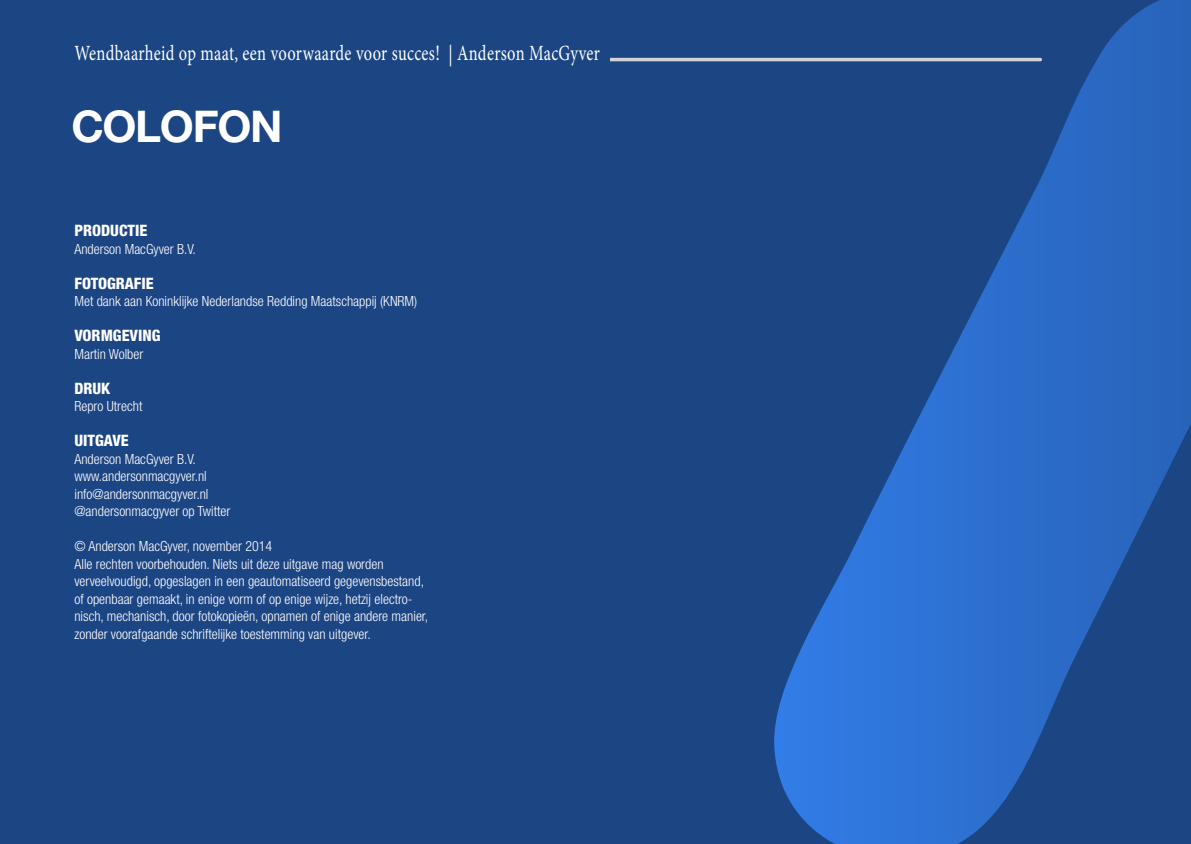
<style>
.page{position:relative;width:1191px;height:844px;background:#fff}
.page>*{position:absolute;margin:0;border:0;box-sizing:border-box;transform-origin:0 0}
.t1{font:700 43.75px "Helvetica Neue LT Std";letter-spacing:-.03em;color:#fff}
.t2{font:21.7px "Minion Pro";letter-spacing:.02em;color:#fff;scale:.76 1}
.t3{font:800 condensed 15.75px "Helvetica Neue LT Std";color:#fff}
.t4{font:300 condensed 14px/17.5px "Helvetica Neue LT Std";color:#fff}
</style>
<div class="page">
<div style="left:0;top:0;width:1191px;height:843px;background:#1c4584"></div>
<hr style="left:76px;top:58px;width:964px;height:3px;background:#d1d3d4">
<div style="left:74px;top:48px;width:536px;height:21px;background:#1c4584"></div>
<svg style="left:772px;top:57px;width:309px;height:786px"></svg>
<svg style="left:1081px;top:0;width:110px;height:645px;fill:#2966be"></svg>
<h2 class="t2" style="left:74px;top:39px;width:693px">Wendbaarheid op maat, een voorwaarde voor succes! | Anderson MacGyver</h2>
<h1 class="t1" style="left:71px;top:100px;width:212px">COLOFON</h1>
<p class="t3" style="left:74px;top:221px;width:53px">PRODUCTIE</p>
<p class="t4" style="left:74px;top:240px;width:123px">Anderson MacGyver B.V.</p>
<p class="t3" style="left:74px;top:273px;width:10px">FOTOGRA</p>
<p class="t3" style="left:134px;top:273px;width:15px">FIE</p>
<p class="t4" style="left:74px;top:292px;width:344px">Met dank aan Koninklijke Nederlandse Redding Maatschappij (KNRM)</p>
<p class="t3" style="left:74px;top:326px;width:18px">VORMGEVING</p>
<p class="t4" style="left:74px;top:345px;width:70px">Martin Wolber</p>
<p class="t3" style="left:74px;top:378px;width:37px">DRUK</p>
<p class="t4" style="left:74px;top:397px;width:69px">Repro Utrecht</p>
<p class="t3" style="left:74px;top:431px;width:9px">UITGAVE</p>
<p class="t4" style="left:74px;top:450px;width:157px">Anderson MacGyver B.V. www.andersonmacgyver.nl info@andersonmacgyver.nl @andersonmacgyver op Twitter</p>
<p class="t4" style="left:74px;top:537px;width:355px">© Anderson MacGyver, november 2014<br>Alle rechten voorbehouden. Niets uit deze uitgave mag worden verveelvoudigd, opgeslagen in een geautomatiseerd gegevensbestand, of openbaar gemaakt, in enige vorm of op enige wijze, hetzij electro&shy;nisch, mechanisch, door fotokopieën, opnamen of enige andere manier, zonder voorafgaande schriftelijke toestemming van uitgever.</p>
</div>
